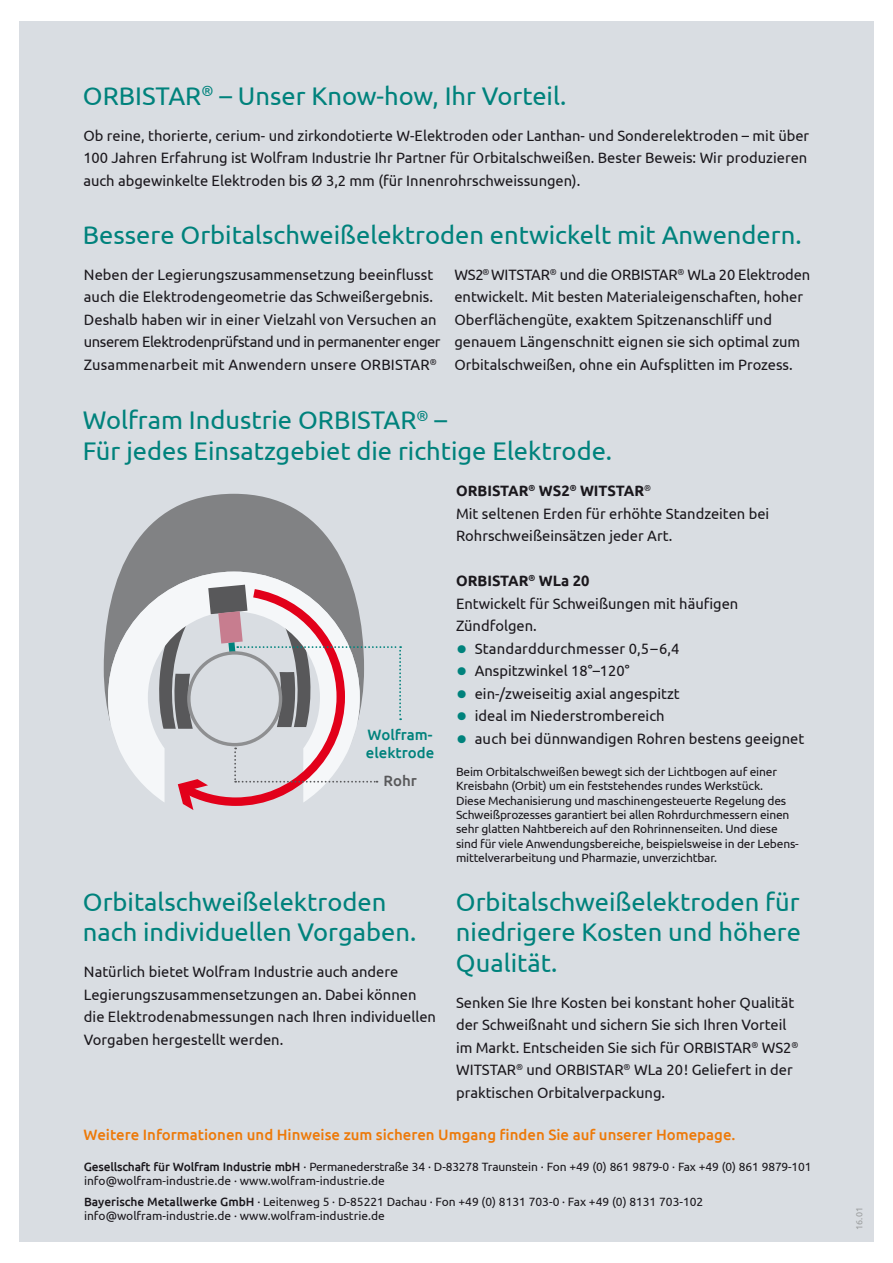
<style>
.page{position:relative;width:893px;height:1263px;background:#fff}
.page>*{position:absolute;margin:0;border:0;box-sizing:border-box;transform-origin:0 0}
.t1{font:25.5px/30.6px "Ubuntu";color:#00827c}
.t2{font:15px/22.5px "Ubuntu";color:#1a171c}
.t3{font:500 15px "Ubuntu";color:#ed7908}
.t4{font:500 15px/18px "Ubuntu";color:#00827c}
.t5{font:500 15px "Ubuntu";color:#58585a}
.t6{font:12px/14.4px "Ubuntu";letter-spacing:-.015em;color:#1a171c}
.t7{font:9px "Ubuntu";color:#9c9e9f}
.s1{font-weight:700}
.s2{font-size:31.5px;color:#00827c}
.s3{font-weight:500}
</style>
<div class="page">
<div style="left:19px;top:21px;width:855px;height:1221px;background:#d9dde2"></div>
<svg style="left:104px;top:494px;width:243px;height:217px;fill:#818284"></svg>
<svg style="left:108px;top:572px;width:244px;height:218px;background:#cbcdcf"></svg>
<svg style="left:149px;top:583px;width:252px;height:227px"></svg>
<h1 class="t1" style="left:83px;top:80px;width:485px">ORBISTAR<sup>®</sup> – Unser Know-how, Ihr Vorteil.</h1>
<p class="t2" style="left:83px;top:124px;width:727px">Ob reine, thorierte, cerium- und zirkondotierte W-Elektroden oder Lanthan- und Sonderelektroden – mit über<br>100 Jahren Erfahrung ist Wolfram Industrie Ihr Partner für Orbitalschweißen. Bester Beweis: Wir produzieren auch abgewinkelte Elektroden bis Ø 3,2 mm (für Innenrohrschweissungen).</p>
<h1 class="t1" style="left:83px;top:219px;width:720px">Bessere Orbitalschweißelektroden entwickelt mit Anwendern.</h1>
<p class="t2" style="left:84px;top:263px;width:358px">Neben der Legierungszusammensetzung beeinflusst auch die Elektrodengeometrie das Schweißergebnis.<br>Deshalb haben wir in einer Vielzahl von Versuchen an unserem Elektrodenprüfstand und in permanenter enger Zusammenarbeit mit Anwendern unsere ORBISTAR<sup>®</sup></p>
<p class="t2" style="left:454px;top:263px;width:357px">WS2<sup>®</sup> WITSTAR<sup>®</sup> und die ORBISTAR<sup>®</sup> WLa 20 Elektroden entwickelt. Mit besten Materialeigenschaften, hoher Oberflächengüte, exaktem Spitzenanschliff und genauem Längenschnitt eignen sie sich optimal zum Orbitalschweißen, ohne ein Aufsplitten im Prozess.</p>
<h1 class="t1" style="left:83px;top:404px;width:531px">Wolfram Industrie ORBISTAR<sup>®</sup> –<br>Für jedes Einsatzgebiet die richtige Elektrode.</h1>
<p class="t2" style="left:456px;top:479px;width:315px"><span class="s1">ORBISTAR</span><sup>®</sup> <span class="s1">WS2</span><sup>®</sup> <span class="s1">WITSTAR</span><sup>®<br></sup>Mit seltenen Erden für erhöhte Standzeiten bei<br>Rohrschweißeinsätzen jeder Art.</p>
<p class="t2" style="left:456px;top:569px;width:284px"><span class="s1">ORBISTAR</span><sup>®</sup> <span class="s1">WLa 20<br></span>Entwickelt für Schweißungen mit häufigen<br>Zündfolgen.</p>
<p class="t2" style="left:456px;top:636px;width:225px"><span class="s2">•</span> Standarddurchmesser 0,5–6,4</p>
<p class="t2" style="left:456px;top:659px;width:175px"><span class="s2">•</span> Anspitzwinkel 18°–120°</p>
<p class="t2" style="left:456px;top:681px;width:225px"><span class="s2">•</span> ein-/zweiseitig axial angespitzt</p>
<p class="t2" style="left:456px;top:704px;width:210px"><span class="s2">•</span> ideal im Niederstrombereich</p>
<p class="t2" style="left:456px;top:726px;width:350px"><span class="s2">•</span> auch bei dünnwandigen Rohren bestens geeignet</p>
<p class="t4" style="left:366px;top:725px;width:70px">Wolfram&shy;elektrode</p>
<p class="t5" style="left:383px;top:771px;width:35px">Rohr</p>
<p class="t6" style="left:456px;top:764px;width:344px">Beim Orbitalschweißen bewegt sich der Lichtbogen auf einer Kreisbahn (Orbit) um ein feststehendes rundes Werkstück.<br>Diese Mechanisierung und maschinengesteuerte Regelung des Schweißprozesses garantiert bei allen Rohrdurchmessern einen sehr glatten Nahtbereich auf den Rohrinnenseiten. Und diese sind für viele Anwendungsbereiche, beispielsweise in der Lebens&shy;mittelverarbeitung und Pharmazie, unverzichtbar.</p>
<h1 class="t1" style="left:83px;top:885px;width:335px">Orbitalschweißelektroden nach individuellen Vorgaben.</h1>
<p class="t2" style="left:84px;top:960px;width:354px">Natürlich bietet Wolfram Industrie auch andere Legierungszusammensetzungen an. Dabei können die Elektrodenabmessungen nach Ihren individuellen Vorgaben hergestellt werden.</p>
<h1 class="t1" style="left:456px;top:885px;width:347px;text-align:justify">Orbitalschweißelektroden für niedrigere Kosten und höhere Qualität.</h1>
<p class="t2" style="left:456px;top:990px;width:344px">Senken Sie Ihre Kosten bei konstant hoher Qualität der Schweißnaht und sichern Sie sich Ihren Vorteil im Markt. Entscheiden Sie sich für ORBISTAR<sup>®</sup> WS2<sup>® </sup>WITSTAR<sup>®</sup> und ORBISTAR<sup>®</sup> WLa 20 ! Geliefert in der praktischen Orbitalverpackung.</p>
<p class="t3" style="left:84px;top:1125px;width:654px">Weitere Informationen und Hinweise zum sicheren Umgang finden Sie auf unserer Homepage.</p>
<p class="t6" style="left:84px;top:1159px;width:729px"><span class="s3">Gesellschaft für Wolfram Industrie mbH</span> · Permanederstraße 34 · D-83278 Traunstein · Fon +49 (0) 861 9879-0 · Fax +49 (0) 861 9879-101 info@wolfram-industrie.de · www.wolfram-industrie.de</p>
<p class="t6" style="left:84px;top:1194px;width:621px"><span class="s3">Bayerische Metallwerke GmbH</span> · Leitenweg 5 · D-85221 Dachau · Fon +49 (0) 8131 703-0 · Fax +49 (0) 8131 703-102 info@wolfram-industrie.de · www.wolfram-industrie.de</p>
<p class="t7" style="left:854px;top:1230px;width:24px;rotate:-90deg">16.01</p>
</div>
